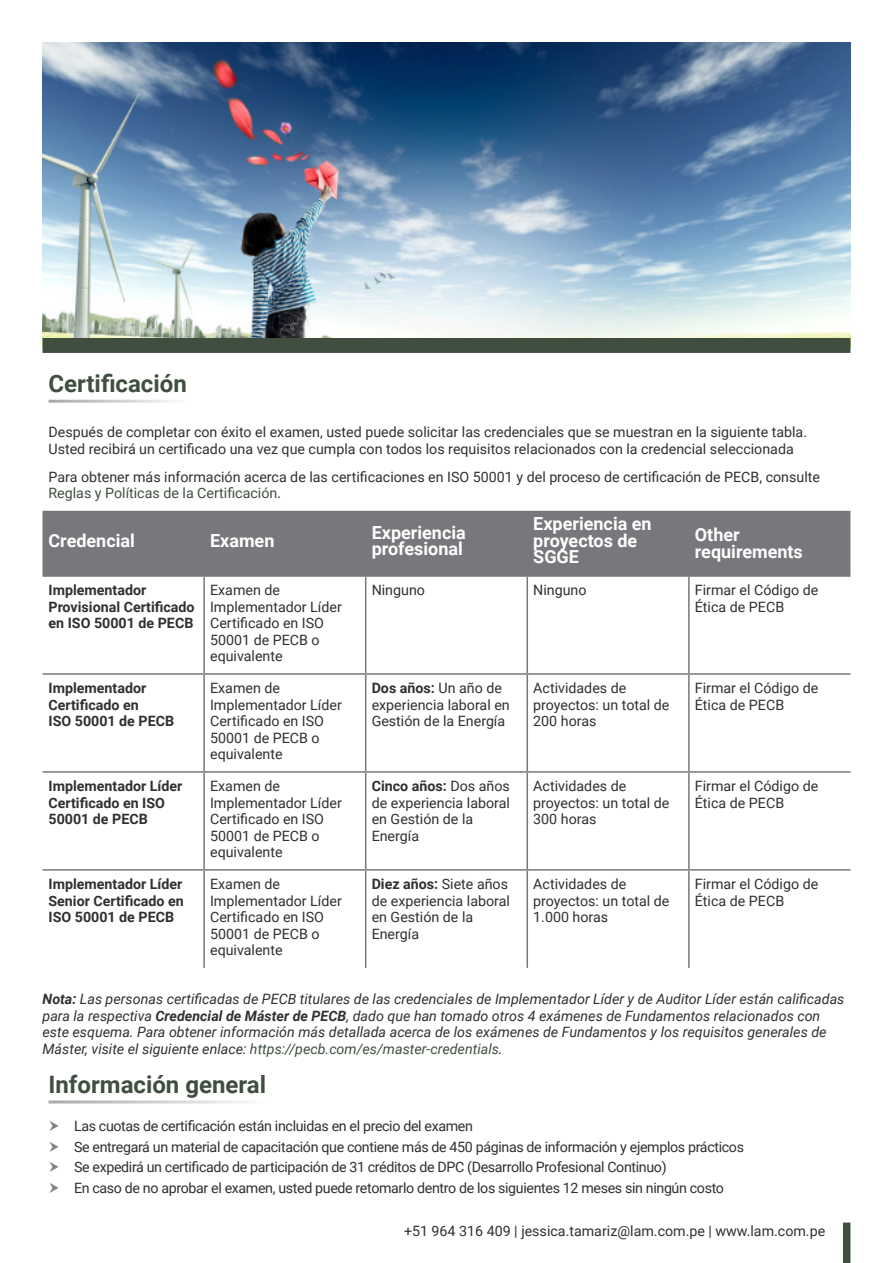
<style>
.page{position:relative;width:893px;height:1263px;background:#fff}
.page>*{position:absolute;margin:0;border:0;box-sizing:border-box;transform-origin:0 0}
.t1{font:700 24px "Roboto";color:#404e40}
.t2{font:700 18px/16.5px "Roboto";color:#fff}
.Bullet_Points{font:14.25px/16.5px "Roboto";color:#312f30}
.Bullet_Points-2{font:italic 14.25px/16.5px "Roboto";color:#312f30}
.Bullet_Points-3{font:14.25px "Roboto";letter-spacing:-.025em;color:#312f30}
.t3{font:700 14.25px/16.5px "Roboto";color:#312f30}
.s1{color:#404e40}
.s2{font-weight:700}
</style>
<div class="page">
<img style="left:43px;top:43px;width:807px;height:295px">
<div style="left:43px;top:338px;width:807px;height:15px;background:#404e40"></div>
<div style="left:43px;top:511px;width:807px;height:64px;background:#76787b"></div>
<hr style="left:43px;top:869px;width:161px;height:2px;background:#76787b">
<hr style="left:204px;top:869px;width:162px;height:2px;background:#76787b">
<hr style="left:366px;top:869px;width:161px;height:2px;background:#76787b">
<hr style="left:527px;top:869px;width:162px;height:2px;background:#76787b">
<hr style="left:689px;top:869px;width:161px;height:2px;background:#76787b">
<hr style="left:203px;top:577px;width:2px;height:96px;background:#76787b">
<hr style="left:365px;top:577px;width:1px;height:96px;background:#76787b">
<hr style="left:526px;top:577px;width:2px;height:96px;background:#76787b">
<hr style="left:688px;top:577px;width:2px;height:96px;background:#76787b">
<hr style="left:43px;top:673px;width:161px;height:2px;background:#76787b">
<hr style="left:204px;top:673px;width:162px;height:2px;background:#76787b">
<hr style="left:203px;top:675px;width:2px;height:96px;background:#76787b">
<hr style="left:366px;top:673px;width:161px;height:2px;background:#76787b">
<hr style="left:365px;top:675px;width:1px;height:96px;background:#76787b">
<hr style="left:527px;top:673px;width:162px;height:2px;background:#76787b">
<hr style="left:526px;top:675px;width:2px;height:96px;background:#76787b">
<hr style="left:689px;top:673px;width:161px;height:2px;background:#76787b">
<hr style="left:688px;top:675px;width:2px;height:96px;background:#76787b">
<hr style="left:43px;top:771px;width:161px;height:2px;background:#76787b">
<hr style="left:204px;top:771px;width:162px;height:2px;background:#76787b">
<hr style="left:203px;top:773px;width:2px;height:96px;background:#76787b">
<hr style="left:366px;top:771px;width:161px;height:2px;background:#76787b">
<hr style="left:365px;top:773px;width:1px;height:96px;background:#76787b">
<hr style="left:527px;top:771px;width:162px;height:2px;background:#76787b">
<hr style="left:526px;top:773px;width:2px;height:96px;background:#76787b">
<hr style="left:689px;top:771px;width:161px;height:2px;background:#76787b">
<hr style="left:688px;top:773px;width:2px;height:96px;background:#76787b">
<hr style="left:203px;top:871px;width:2px;height:97px;background:#76787b">
<hr style="left:365px;top:871px;width:1px;height:97px;background:#76787b">
<hr style="left:526px;top:871px;width:2px;height:97px;background:#76787b">
<hr style="left:688px;top:871px;width:2px;height:97px;background:#76787b">
<hr style="left:43px;top:575px;width:161px;height:2px;background:#76787b">
<hr style="left:204px;top:575px;width:162px;height:2px;background:#76787b">
<hr style="left:366px;top:575px;width:161px;height:2px;background:#76787b">
<hr style="left:527px;top:575px;width:162px;height:2px;background:#76787b">
<hr style="left:689px;top:575px;width:161px;height:2px;background:#76787b">
<div style="left:843px;top:1222px;width:7px;height:41px;background:#404e40"></div>
<p class="t1" style="left:49px;top:367px;width:140px">Certificación</p>
<p class="Bullet_Points" style="left:49px;top:423px;width:760px">Después de completar con éxito el examen, usted puede solicitar las credenciales que se muestran en la siguiente tabla.<br>Usted recibirá un certificado una vez que cumpla con todos los requisitos relacionados con la credencial seleccionada</p>
<p class="Bullet_Points" style="left:49px;top:468px;width:773px">Para obtener más información acerca de las certificaciones en ISO 50001 y del proceso de certificación de PECB, consulte<br><span class="s1">Reglas y Políticas de la Certificación</span>.</p>
<p class="t2" style="left:49px;top:531px;width:88px">Credencial</p>
<p class="t2" style="left:210px;top:531px;width:66px">Examen</p>
<p class="t2" style="left:372px;top:523px;width:96px">Experiencia profesional</p>
<p class="t2" style="left:533px;top:515px;width:120px">Experiencia en proyectos de<br>SGGE</p>
<p class="t2" style="left:695px;top:526px;width:110px">Other requirements</p>
<p class="t3" style="left:49px;top:581px;width:148px">Implementador<br>Provisional Certificado en ISO 50001 de PECB</p>
<p class="Bullet_Points" style="left:210px;top:581px;width:133px">Examen de<br>Implementador Líder<br>Certificado en ISO<br>50001 de PECB o equivalente</p>
<p class="Bullet_Points" style="left:372px;top:581px;width:55px">Ninguno</p>
<p class="Bullet_Points" style="left:533px;top:581px;width:55px">Ninguno</p>
<p class="Bullet_Points" style="left:695px;top:581px;width:125px">Firmar el Código de<br>Ética de PECB</p>
<p class="t3" style="left:49px;top:679px;width:99px">Implementador<br>Certificado en</p>
<p class="t3" style="left:49px;top:712px;width:127px">ISO 50001 de PECB</p>
<p class="Bullet_Points" style="left:210px;top:679px;width:133px">Examen de<br>Implementador Líder<br>Certificado en ISO<br>50001 de PECB o equivalente</p>
<p class="Bullet_Points" style="left:372px;top:679px;width:140px"><span class="s2">Dos años:</span> Un año de experiencia laboral en<br>Gestión de la Energía</p>
<p class="Bullet_Points" style="left:533px;top:679px;width:138px">Actividades de proyectos: un total de<br>200 horas</p>
<p class="Bullet_Points" style="left:695px;top:679px;width:125px">Firmar el Código de<br>Ética de PECB</p>
<p class="t3" style="left:49px;top:777px;width:135px">Implementador Líder<br>Certificado en ISO<br>50001 de PECB</p>
<p class="Bullet_Points" style="left:210px;top:777px;width:133px">Examen de<br>Implementador Líder<br>Certificado en ISO<br>50001 de PECB o equivalente</p>
<p class="Bullet_Points" style="left:372px;top:777px;width:140px"><span class="s2">Cinco años:</span> Dos años de experiencia laboral en Gestión de la<br>Energía</p>
<p class="Bullet_Points" style="left:533px;top:777px;width:138px">Actividades de proyectos: un total de<br>300 horas</p>
<p class="Bullet_Points" style="left:695px;top:777px;width:125px">Firmar el Código de<br>Ética de PECB</p>
<p class="t3" style="left:49px;top:875px;width:137px;text-align:justify">Implementador Líder Senior Certificado en ISO 50001 de PECB</p>
<p class="Bullet_Points" style="left:210px;top:875px;width:133px">Examen de<br>Implementador Líder<br>Certificado en ISO<br>50001 de PECB o equivalente</p>
<p class="Bullet_Points" style="left:372px;top:875px;width:140px"><span class="s2">Diez años:</span> Siete años de experiencia laboral en Gestión de la<br>Energía</p>
<p class="Bullet_Points" style="left:533px;top:875px;width:138px">Actividades de proyectos: un total de<br>1.000 horas</p>
<p class="Bullet_Points" style="left:695px;top:875px;width:125px">Firmar el Código de<br>Ética de PECB</p>
<p class="Bullet_Points-2" style="left:43px;top:990px;width:803px"><span class="s2">Nota:</span> Las personas certificadas de PECB titulares de las credenciales de Implementador Líder y de Auditor Líder están calificadas para la respectiva <span class="s2">Credencial de Máster de PECB</span>, dado que han tomado otros 4 exámenes de Fundamentos relacionados con este esquema. Para obtener información más detallada acerca de los exámenes de Fundamentos y los requisitos generales de Máster, visite el siguiente enlace: <span class="s1">https://pecb.com/es/master-credentials</span>.</p>
<p class="t1" style="left:49px;top:1068px;width:219px">Información general</p>
<p class="Bullet_Points-3" style="left:74px;top:1116px;width:400px">Las cuotas de certificación están incluidas en el precio del examen</p>
<p class="Bullet_Points-3" style="left:74px;top:1137px;width:671px">Se entregará un material de capacitación que contiene más de 450 páginas de información y ejemplos prácticos</p>
<p class="Bullet_Points-3" style="left:74px;top:1157px;width:594px">Se expedirá un certificado de participación de 31 créditos de DPC (Desarrollo Profesional Continuo)</p>
<p class="Bullet_Points-3" style="left:74px;top:1178px;width:651px">En caso de no aprobar el examen, usted puede retomarlo dentro de los siguientes 12 meses sin ningún costo</p>
<p class="Bullet_Points" style="left:404px;top:1222px;width:423px">+51 964 316 409 | jessica.tamariz@lam.com.pe | www.lam.com.pe</p>
</div>
